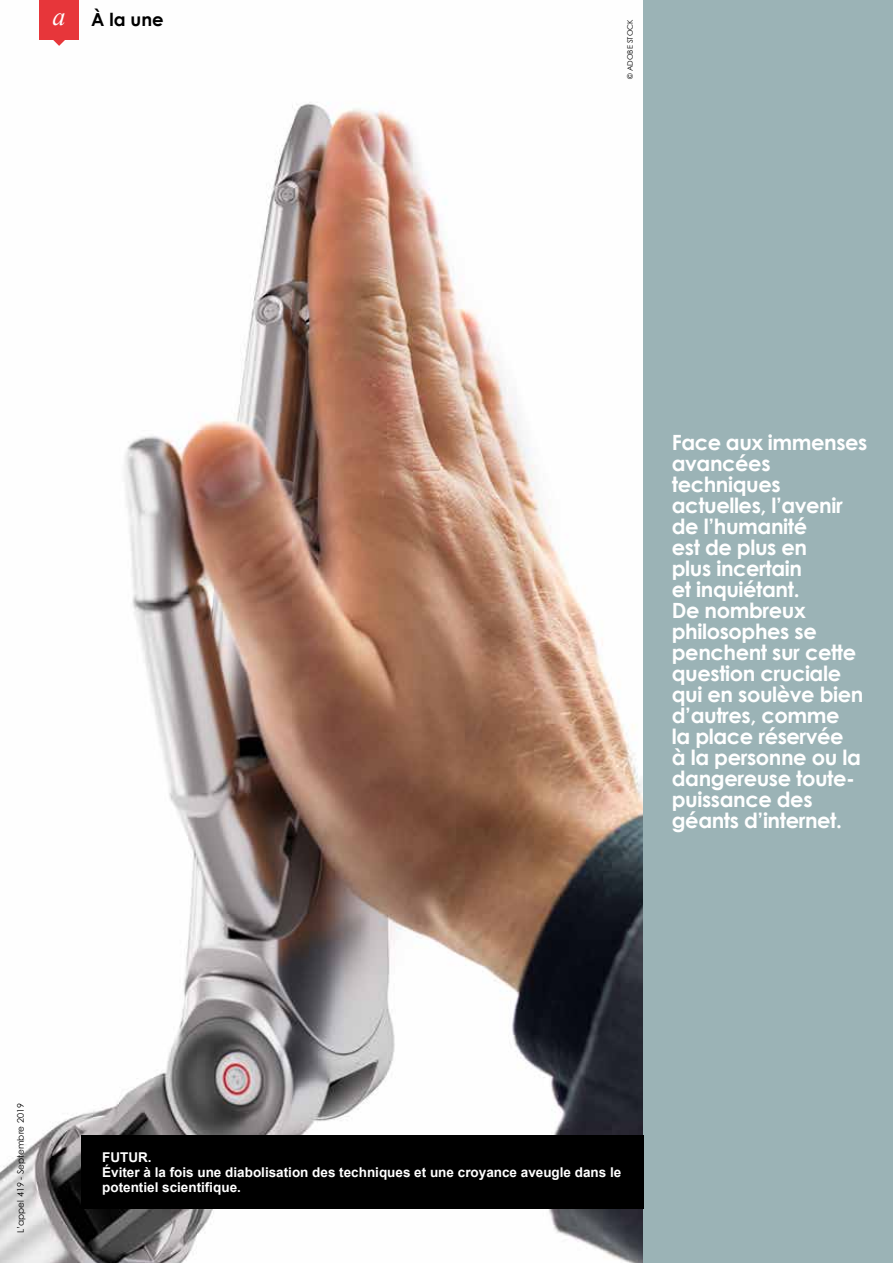
<style>
.page{position:relative;width:893px;height:1263px;background:#fff}
.page>*{position:absolute;margin:0;border:0;box-sizing:border-box;transform-origin:0 0}
.t1{font:700 21px/21px "Century Gothic";letter-spacing:-.02em;color:#fff}
.t2{font:700 18px "Century Gothic";color:#000}
.t3{font:700 13.5px/15px "Arial";color:#fff}
.t4{font:9px "Century Gothic";color:#000}
.t5{font:7.5px "Century Gothic";color:#000}
.s1{font-family:"Times New Roman";font-weight:400;font-style:italic;font-size:26.1px;color:#fff}
</style>
<div class="page">
<img style="left:0;top:39px;width:643px;height:1224px">
<div style="left:643px;top:0;width:250px;height:1263px;background:#9bb3b6"></div>
<div style="left:39px;top:0;width:40px;height:39px;background:#e7363a"></div>
<svg style="left:53px;top:39px;width:13px;height:7px"></svg>
<div style="left:81px;top:1135px;width:562px;height:74px;background:#000"></div>
<p class="t2" style="left:53px;top:8px;width:113px"><span class="s1">a</span> À la une</p>
<p class="t5" style="left:625px;top:79px;width:61px;rotate:-90deg">© ADOBE STOCK</p>
<p class="t1" style="left:672px;top:432px;width:197px">Face aux immenses avancées techniques actuelles, l’avenir de l’humanité<br>est de plus en<br>plus incertain<br>et inquiétant.<br>De nombreux philosophes se penchent sur cette question cruciale qui en soulève bien d’autres, comme<br>la place réservée<br>à la personne ou la dangereuse toute&shy;puissance des géants d’internet.</p>
<p class="t4" style="left:15px;top:1233px;width:131px;rotate:-90deg">L’appel 419 - Septembre 2019</p>
<p class="t3" style="left:102px;top:1149px;width:521px">FUTUR.<br>Éviter à la fois une diabolisation des techniques et une croyance aveugle dans le potentiel scientifique.</p>
</div>
